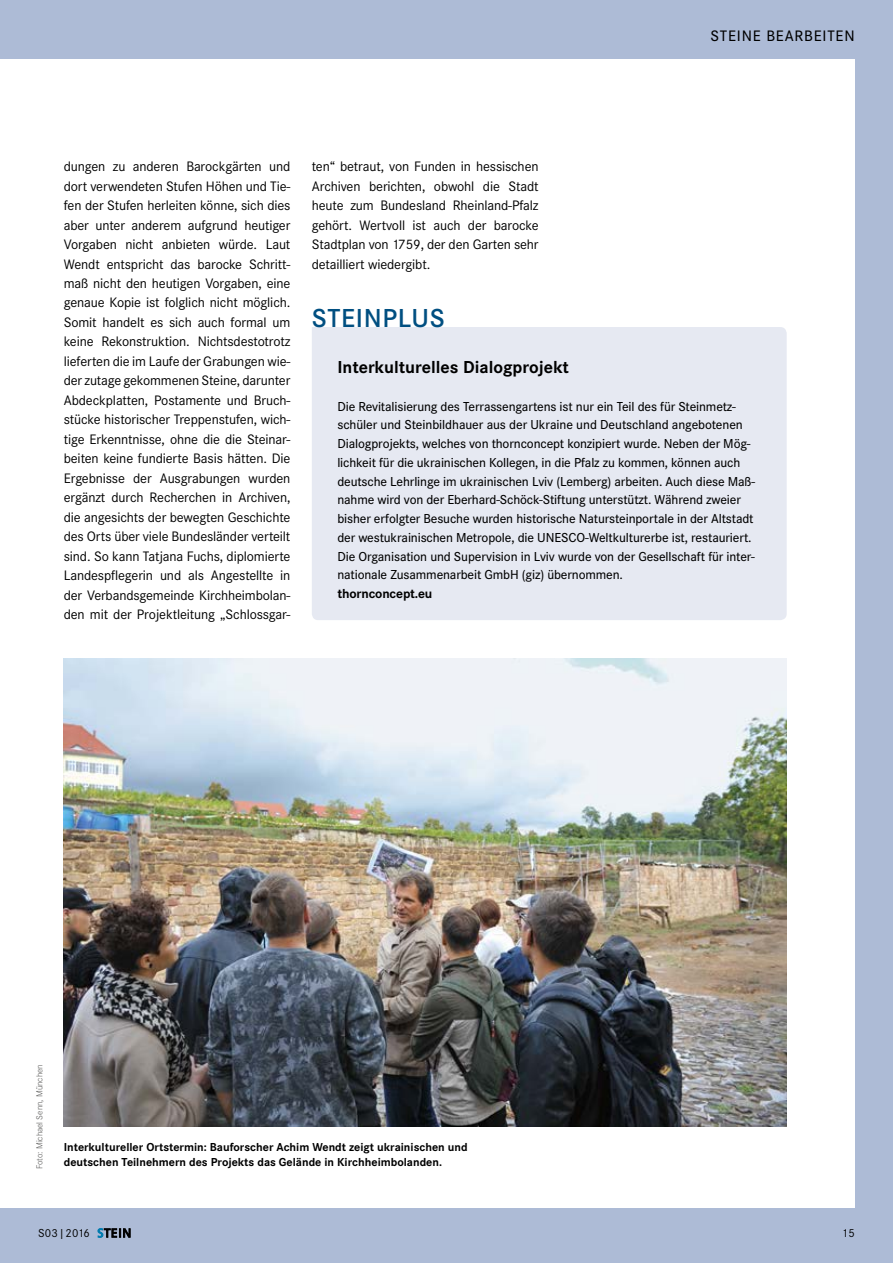
<style>
.page{position:relative;width:893px;height:1263px;background:#adbbd6}
.page>*{position:absolute;margin:0;border:0;box-sizing:border-box;transform-origin:0 0}
.t1{font:600 27px "Corporate S";letter-spacing:.025em;color:#004f81}
.t2{font:700 18px "Corporate S";color:#000}
.t3{font:500 15.75px "Corporate S";letter-spacing:.05em;color:#000}
.t4{font:14.25px/19.5px "Corporate S";letter-spacing:-.01em;color:#000;text-align:justify}
.t5{font:500 13.5px/18.8px "Corporate S";letter-spacing:-.01em;color:#000}
.t6{font:700 13.5px "Corporate S";letter-spacing:-.01em;color:#000}
.t7{font:700 12px/14.2px "Corporate S";color:#000}
.t8{font:12px "Corporate S";letter-spacing:.01em;color:#000}
.t9{font:300 9px "Corporate S";color:#575756}
</style>
<div class="page">
<div style="left:0;top:60px;width:855px;height:1148px;background:#fff"></div>
<svg style="left:98px;top:1228px;width:32px;height:9px"></svg>
<div style="left:312px;top:327px;width:475px;height:293px;background:#e6e9f2"></div>
<img style="left:64px;top:659px;width:723px;height:468px">
<p class="t3" style="left:711px;top:26px;width:146px">STEINE BEARBEITEN</p>
<p class="t4" style="left:64px;top:157px;width:228px">dungen zu anderen Barockgärten und dort verwendeten Stufen Höhen und Tie&shy;fen der Stufen herleiten könne, sich dies aber unter anderem aufgrund heutiger Vorgaben nicht anbieten würde. Laut Wendt entspricht das barocke Schritt&shy;maß nicht den heutigen Vorgaben, eine genaue Kopie ist folglich nicht möglich.<br>Somit handelt es sich auch formal um keine Rekonstruktion. Nichtsdestotrotz lieferten die im Laufe der Grabungen wie&shy;der zutage gekommenen Steine, darunter Abdeckplatten, Postamente und Bruch&shy;stücke historischer Treppenstufen, wich&shy;tige Erkenntnisse, ohne die die Steinar&shy;beiten keine fundierte Basis hätten. Die Ergebnisse der Ausgrabungen wurden ergänzt durch Recherchen in Archiven, die angesichts der bewegten Geschichte des Orts über viele Bundesländer verteilt sind. So kann Tatjana Fuchs, diplomierte Landespflegerin und als Angestellte in der Verbandsgemeinde Kirchheimbolan&shy;den mit der Projektleitung „Schlossgar-</p>
<p class="t4" style="left:312px;top:157px;width:228px">ten“ betraut, von Funden in hessischen Archiven berichten, obwohl die Stadt heute zum Bundesland Rheinland-Pfalz gehört. Wertvoll ist auch der barocke Stadtplan von 1759, der den Garten sehr detailliert wiedergibt.</p>
<h1 class="t1" style="left:312px;top:303px;width:134px">STEINPLUS</h1>
<p class="t2" style="left:337px;top:357px;width:233px">Interkulturelles Dialogprojekt</p>
<p class="t5" style="left:337px;top:397px;width:419px">Die Revitalisierung des Terrassengartens ist nur ein Teil des für Steinmetz&shy;schüler und Steinbildhauer aus der Ukraine und Deutschland angebotenen Dialogprojekts, welches von thornconcept konzipiert wurde. Neben der Mög&shy;lichkeit für die ukrainischen Kollegen, in die Pfalz zu kommen, können auch deutsche Lehrlinge im ukrainischen Lviv (Lemberg) arbeiten. Auch diese Maß&shy;nahme wird von der Eberhard-Schöck-Stiftung unterstützt. Während zweier bisher erfolgter Besuche wurden historische Natursteinportale in der Altstadt der westukrainischen Metropole, die UNESCO-Weltkulturerbe ist, restauriert.<br>Die Organisation und Supervision in Lviv wurde von der Gesellschaft für inter&shy;nationale Zusammenarbeit GmbH (giz) übernommen.</p>
<p class="t6" style="left:337px;top:586px;width:97px">thornconcept.eu</p>
<p class="t9" style="left:34px;top:1169px;width:107px;rotate:-90deg">Foto: Michael Senn, München</p>
<p class="t7" style="left:64px;top:1140px;width:405px">Interkultureller Ortstermin: Bauforscher Achim Wendt zeigt ukrainischen und deutschen Teilnehmern des Projekts das Gelände in Kirchheimbolanden.</p>
<p class="t8" style="left:38px;top:1226px;width:53px">S03 | 2016</p>
<p class="t8" style="left:842px;top:1226px;width:14px">15</p>
</div>
